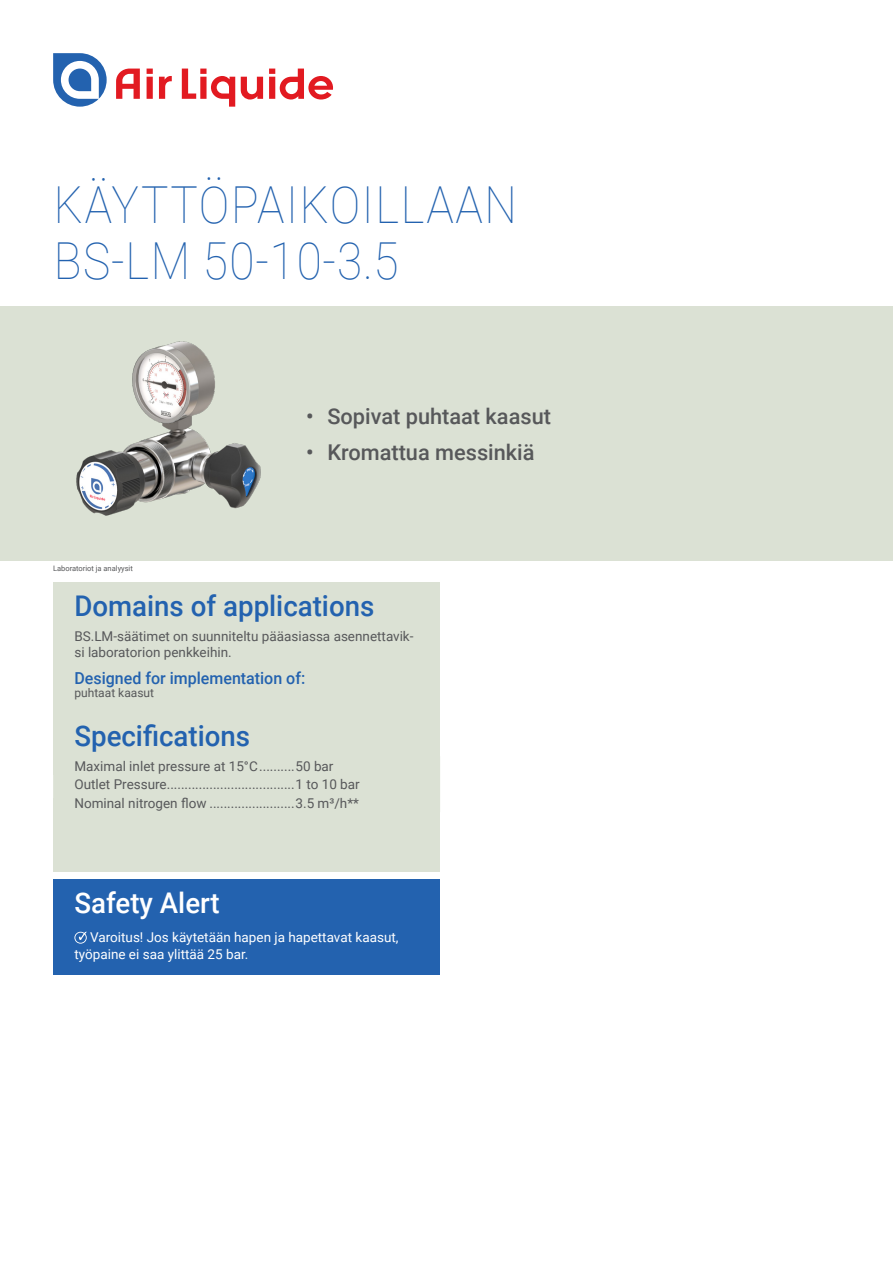
<style>
.page{position:relative;width:893px;height:1263px;background:#fff}
.page>*{position:absolute;margin:0;border:0;box-sizing:border-box;transform-origin:0 0}
.Titre_de_la_fiche{font:100 51px/55.5px "Roboto";letter-spacing:.035em;color:#2362af;scale:.9 1}
.Sous_titre_bleu_Fond{font:500 28.5px "Roboto";color:#2362af}
.Titre_blanc_Fond_ble{font:500 28.5px "Roboto";color:#fff}
.t1{font:500 21.75px "Roboto";color:#57585a}
.Sous_titre_niv2_bleu{font:500 16.5px "Roboto";color:#2362af}
.Texte_descriptif_Noi{font:13.5px/16.5px "Roboto";color:#57585a}
.Texte_descriptif_bla{font:13.5px/16.5px "Roboto";color:#fff}
.Texte_à_gauche_table{font:13.5px "Roboto";color:#57585a}
.Texte_à_droite_table{font:13.5px "Roboto";color:#57585a}
.Texte_descriptif_Noi-2{font:12px "Roboto";color:#57585a}
.Equipe_Segmentation{font:7.5px "Roboto";color:#57585a}
</style>
<div class="page">
<svg style="left:53px;top:53px;width:54px;height:54px"></svg>
<svg style="left:159px;top:76px;width:13px;height:23px"></svg>
<svg style="left:147px;top:69px;width:6px;height:30px"></svg>
<svg style="left:116px;top:69px;width:24px;height:30px"></svg>
<svg style="left:241px;top:77px;width:22px;height:23px"></svg>
<svg style="left:182px;top:69px;width:53px;height:38px"></svg>
<svg style="left:269px;top:69px;width:64px;height:31px"></svg>
<div style="left:0;top:306px;width:893px;height:255px;background:#dbe1d4"></div>
<div style="left:53px;top:581px;width:387px;height:63px;background:#dbe1d4"></div>
<div style="left:53px;top:613px;width:387px;height:69px;background:#dbe1d4"></div>
<div style="left:53px;top:671px;width:387px;height:50px;background:#dbe1d4"></div>
<div style="left:53px;top:712px;width:387px;height:62px;background:#dbe1d4"></div>
<div style="left:53px;top:798px;width:387px;height:48px;background:#dbe1d4"></div>
<div style="left:53px;top:820px;width:387px;height:52px;background:#dbe1d4"></div>
<div style="left:53px;top:879px;width:387px;height:54px;background:#2362af"></div>
<div style="left:53px;top:919px;width:387px;height:56px;background:#2362af"></div>
<div style="left:53px;top:774px;width:387px;height:24px;background:#dbe1d4"></div>
<svg style="left:74px;top:932px;width:13px;height:12px"></svg>
<img style="left:76px;top:341px;width:185px;height:175px">
<p class="Titre_de_la_fiche" style="left:54px;top:175px;width:516px">KÄYTTÖPAIKOILLAAN<br>BS-LM 50-10-3.5</p>
<p class="Equipe_Segmentation" style="left:53px;top:563px;width:81px">Laboratoriot ja analyysit</p>
<p class="t1" style="left:306px;top:401px;width:246px">• Sopivat puhtaat kaasut</p>
<p class="t1" style="left:306px;top:437px;width:230px">• Kromattua messinkiä</p>
<p class="Sous_titre_bleu_Fond" style="left:74px;top:585px;width:301px">Domains of applications</p>
<p class="Texte_descriptif_Noi" style="left:74px;top:627px;width:341px">BS.LM-säätimet on suunniteltu pääasiassa asennettavik&shy;si laboratorion penkkeihin.</p>
<p class="Sous_titre_niv2_bleu" style="left:74px;top:666px;width:232px">Designed for implementation of:</p>
<p class="Texte_descriptif_Noi-2" style="left:74px;top:684px;width:81px">puhtaat kaasut</p>
<p class="Sous_titre_bleu_Fond" style="left:74px;top:716px;width:177px">Specifications</p>
<p class="Texte_à_gauche_table" style="left:74px;top:756px;width:185px">Maximal inlet pressure at 15°C</p>
<p class="Texte_à_droite_table" style="left:296px;top:756px;width:40px">50 bar</p>
<p class="Texte_à_gauche_table" style="left:74px;top:775px;width:94px">Outlet Pressure</p>
<p class="Texte_à_droite_table" style="left:296px;top:775px;width:66px">1 to 10 bar</p>
<p class="Texte_à_gauche_table" style="left:74px;top:793px;width:134px">Nominal nitrogen flow</p>
<p class="Texte_à_droite_table" style="left:296px;top:793px;width:65px">3.5 m³/h**</p>
<p class="Titre_blanc_Fond_ble" style="left:74px;top:883px;width:147px">Safety Alert</p>
<p class="Texte_descriptif_bla" style="left:74px;top:929px;width:326px;text-indent:16px">Varoitus! Jos käytetään hapen ja hapettavat kaasut, työpaine ei saa ylittää 25 bar.</p>
</div>
